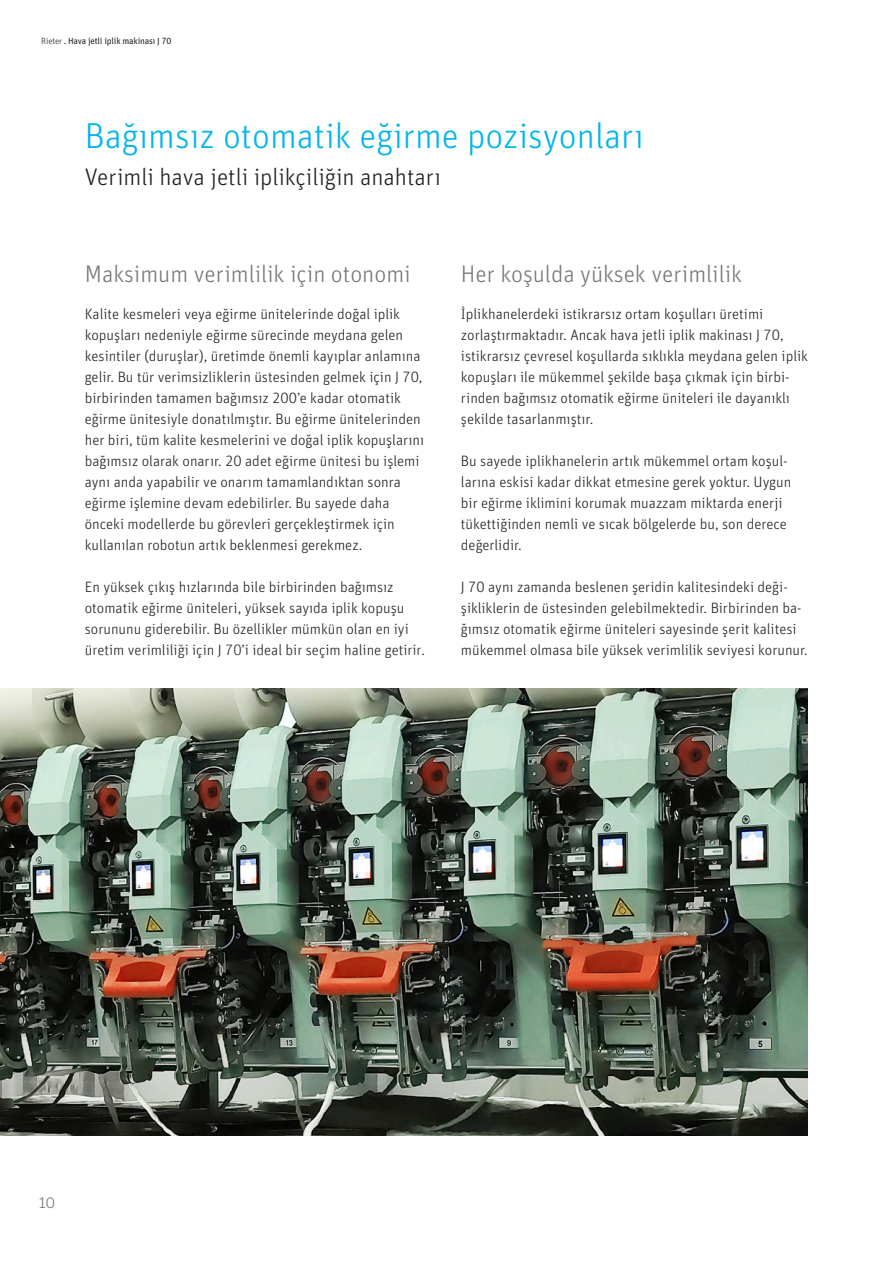
<style>
.page{position:relative;width:893px;height:1263px;background:#fff}
.page>*{position:absolute;margin:0;border:0;box-sizing:border-box;transform-origin:0 0}
.t1{font:300 36px "Unit Pro";color:#02b5eb}
.t2{font:300 24px "Unit Pro";color:#76787b}
.t3{font:300 24px "Unit Pro";color:#231f20}
.t4{font:300 16.5px "Unit Pro";color:#76787b}
.t5{font:300 15px/21px "Unit Pro";color:#231f20}
.t6{font:15px "Hanyi Xi Deng Xian";color:#231f20}
.t7{font:9px "Unit Pro";letter-spacing:-.02em;color:#231f20}
.s1{font-weight:300}
.s2{font-family:"Hanyi Xi Deng Xian";font-weight:400}
</style>
<div class="page">
<img style="left:0;top:689px;width:808px;height:446px">
<p class="t7" style="left:41px;top:34px;width:132px"><span class="s1">Rieter</span> . Hava jetli iplik makinası J 70</p>
<h1 class="t1" style="left:85px;top:110px;width:560px">Bağımsız otomatik eğirme pozisyonları</h1>
<h2 class="t3" style="left:85px;top:160px;width:357px">Verimli hava jetli iplikçiliğin anahtarı</h2>
<h2 class="t2" style="left:85px;top:257px;width:327px">Maksimum verimlilik için otonomi</h2>
<h2 class="t2" style="left:461px;top:257px;width:283px">Her koşulda yüksek verimlilik</h2>
<p class="t5" style="left:85px;top:303px;width:341px">Kalite kesmeleri veya eğirme ünitelerinde doğal iplik kopuşları nedeniyle eğirme sürecinde meydana gelen kesintiler (duruşlar), üretimde önemli kayıplar anlamına gelir. Bu tür verimsizliklerin üstesinden gelmek için J 70, birbirinden tamamen bağımsız 200’e kadar otomatik eğirme ünitesiyle donatılmıştır. Bu eğirme ünitelerinden her biri, tüm kalite kesmelerini ve doğal iplik kopuşlarını bağımsız olarak onarır. 20 adet eğirme ünitesi bu işlemi aynı anda yapabilir ve onarım tamamlandıktan sonra eğirme işlemine devam edebilirler. Bu sayede daha önceki modellerde bu görevleri gerçekleştirmek için kullanılan robotun artık beklenmesi gerekmez.</p>
<p class="t5" style="left:85px;top:576px;width:325px">En yüksek çıkış hızlarında bile birbirinden bağımsız otomatik eğirme üniteleri, yüksek sayıda iplik kopuşu sorununu giderebilir. Bu özellikler mümkün olan <span class="s2">en iyi</span></p>
<p class="t6" style="left:85px;top:641px;width:342px">üretim verimliliği için J 70’i ideal bir seçim haline getirir.</p>
<p class="t5" style="left:461px;top:303px;width:348px">İplikhanelerdeki istikrarsız ortam koşulları üretimi zorlaştırmaktadır. Ancak hava jetli iplik makinası J 70, istikrarsız çevresel koşullarda sıklıkla meydana gelen iplik kopuşları ile mükemmel şekilde başa çıkmak için birbi&shy;rinden bağımsız otomatik eğirme üniteleri ile dayanıklı şekilde tasarlanmıştır.</p>
<p class="t5" style="left:461px;top:450px;width:332px">Bu sayede iplikhanelerin artık mükemmel ortam koşul&shy;larına eskisi kadar dikkat etmesine gerek yoktur. Uygun bir eğirme iklimini korumak muazzam miktarda enerji tükettiğinden nemli ve sıcak bölgelerde bu, son derece değerlidir.</p>
<p class="t5" style="left:461px;top:576px;width:348px">J 70 aynı zamanda beslenen şeridin kalitesindeki deği&shy;şikliklerin de üstesinden gelebilmektedir. Birbirinden ba&shy;ğımsız otomatik eğirme üniteleri sayesinde şerit kalitesi mükemmel olmasa bile yüksek verimlilik seviyesi korunur.</p>
<p class="t4" style="left:38px;top:1191px;width:19px">10</p>
</div>
